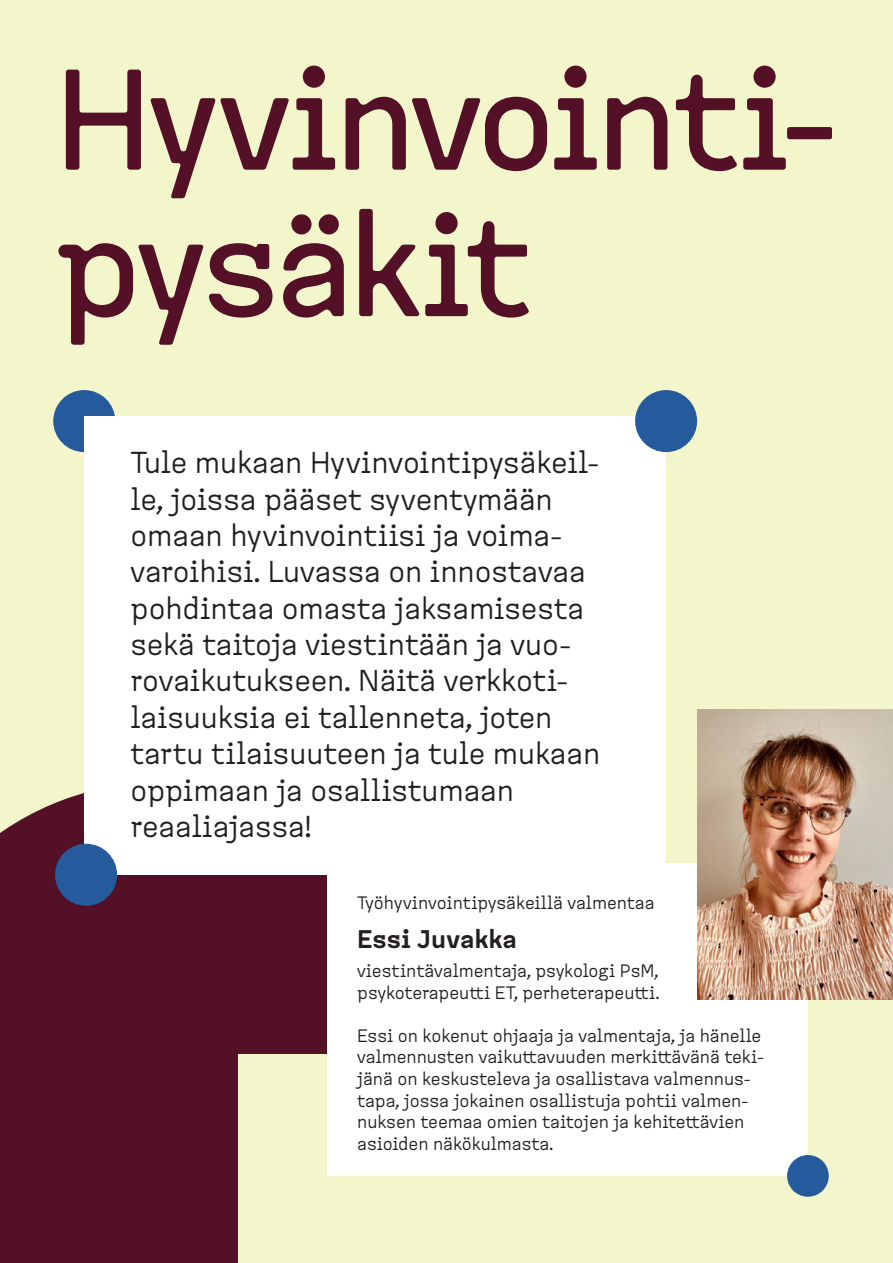
<style>
.page{position:relative;width:893px;height:1263px;background:#f3f5cb}
.page>*{position:absolute;margin:0;border:0;box-sizing:border-box;transform-origin:0 0}
.t1{font:500 142.95px/146.4px "Pro";letter-spacing:-.04em;color:#531027}
.t2{font:30.3px/36.3px "Pro";color:#231f20}
.t3{font:700 25.5px "Pro";color:#231f20}
.t4{font:18px/21.6px "Pro";color:#231f20}
</style>
<div class="page">
<div style="left:0;top:793px;width:328px;height:470px;background:#531027"></div>
<div style="left:138px;top:1054px;width:100px;height:209px;background:#531027"></div>
<div style="left:53px;top:390px;width:62px;height:62px;background:#255a9c;border-radius:50%"></div>
<div style="left:84px;top:416px;width:582px;height:459px;background:#fff"></div>
<div style="left:635px;top:390px;width:62px;height:62px;background:#255a9c;border-radius:50%"></div>
<div style="left:55px;top:844px;width:62px;height:62px;background:#255a9c;border-radius:50%"></div>
<div style="left:238px;top:1054px;width:655px;height:209px;background:#f3f5cb"></div>
<div style="left:328px;top:863px;width:480px;height:313px;background:#fff"></div>
<img style="left:697px;top:709px;width:196px;height:290px">
<div style="left:787px;top:1155px;width:42px;height:42px;background:#255a9c;border-radius:50%"></div>
<h1 class="t1" style="left:54px;top:47px;width:785px">Hyvinvointi&shy;pysäkit</h1>
<p class="t2" style="left:130px;top:444px;width:471px">Tule mukaan Hyvinvointipysäkeil&shy;le, joissa pääset syventymään omaan hyvinvointiisi ja voima&shy;varoihisi. Luvassa on innostavaa pohdintaa omasta jaksamisesta sekä taitoja viestintään ja vuo&shy;rovaikutukseen. Näitä verkkoti&shy;laisuuksia ei tallenneta, joten tartu tilaisuuteen ja tule mukaan oppimaan ja osallistumaan reaaliajassa!</p>
<p class="t4" style="left:357px;top:892px;width:299px">Työhyvinvointipysäkeillä valmentaa</p>
<h3 class="t3" style="left:357px;top:923px;width:161px">Essi Juvakka</h3>
<p class="t4" style="left:357px;top:960px;width:304px">viestintävalmentaja, psykologi PsM, psykoterapeutti ET, perheterapeutti.</p>
<p class="t4" style="left:357px;top:1025px;width:408px">Essi on kokenut ohjaaja ja valmentaja, ja hänelle valmennusten vaikuttavuuden merkittävänä teki&shy;jänä on keskusteleva ja osallistava valmennus&shy;tapa, jossa jokainen osallistuja pohtii valmen&shy;nuksen teemaa omien taitojen ja kehitettävien asioiden näkökulmasta.</p>
</div>
